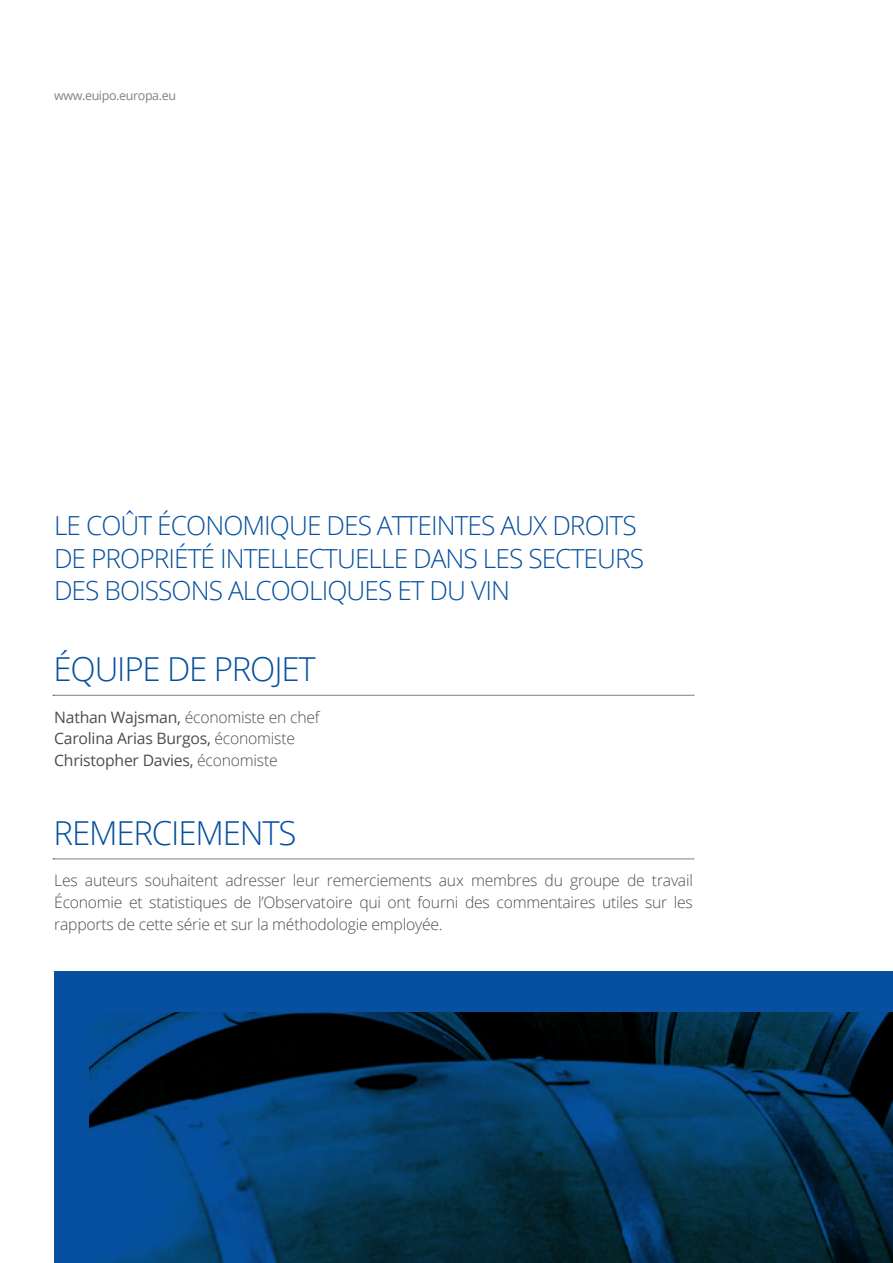
<style>
.page{position:relative;width:893px;height:1263px;background:#fff}
.page>*{position:absolute;margin:0;border:0;box-sizing:border-box;transform-origin:0 0}
.t1{font:300 33px "Open Sans";letter-spacing:-.035em;color:#06509f}
.t2{font:300 26.25px/32.8px "Open Sans";letter-spacing:-.035em;color:#06509f}
.t3{font:300 15.75px/21.8px "Open Sans";letter-spacing:-.015em;color:#4d4d4f;text-align:justify}
.t4{font:15.75px/21.8px "Open Sans";letter-spacing:-.015em;color:#4d4d4f}
.t5{font:12.45px "Open Sans";letter-spacing:-.03em;color:#808285}
.s1{font-weight:300}
</style>
<div class="page">
<div style="left:54px;top:972px;width:839px;height:291px;background:#06509f"></div>
<img style="left:89px;top:1012px;width:804px;height:251px">
<svg style="left:53px;top:695px;width:641px;height:1px"></svg>
<svg style="left:53px;top:859px;width:641px;height:1px"></svg>
<p class="t5" style="left:54px;top:87px;width:124px">www.euipo.europa.eu</p>
<h2 class="t2" style="left:54px;top:508px;width:591px">LE COÛT ÉCONOMIQUE DES ATTEINTES AUX DROITS<br>DE PROPRIÉTÉ INTELLECTUELLE DANS LES SECTEURS<br>DES BOISSONS ALCOOLIQUES ET DU VIN</h2>
<h1 class="t1" style="left:54px;top:647px;width:264px">ÉQUIPE DE PROJET</h1>
<p class="t4" style="left:54px;top:705px;width:267px">Nathan Wajsman, <span class="s1">économiste en chef<br></span>Carolina Arias Burgos, <span class="s1">économiste<br></span>Christopher Davies, <span class="s1">économiste</span></p>
<h1 class="t1" style="left:54px;top:810px;width:245px">REMERCIEMENTS</h1>
<p class="t3" style="left:54px;top:869px;width:640px">Les auteurs souhaitent adresser leur remerciements aux membres du groupe de travail Économie et statistiques de l’Observatoire qui ont fourni des commentaires utiles sur les rapports de cette série et sur la méthodologie employée.</p>
</div>
